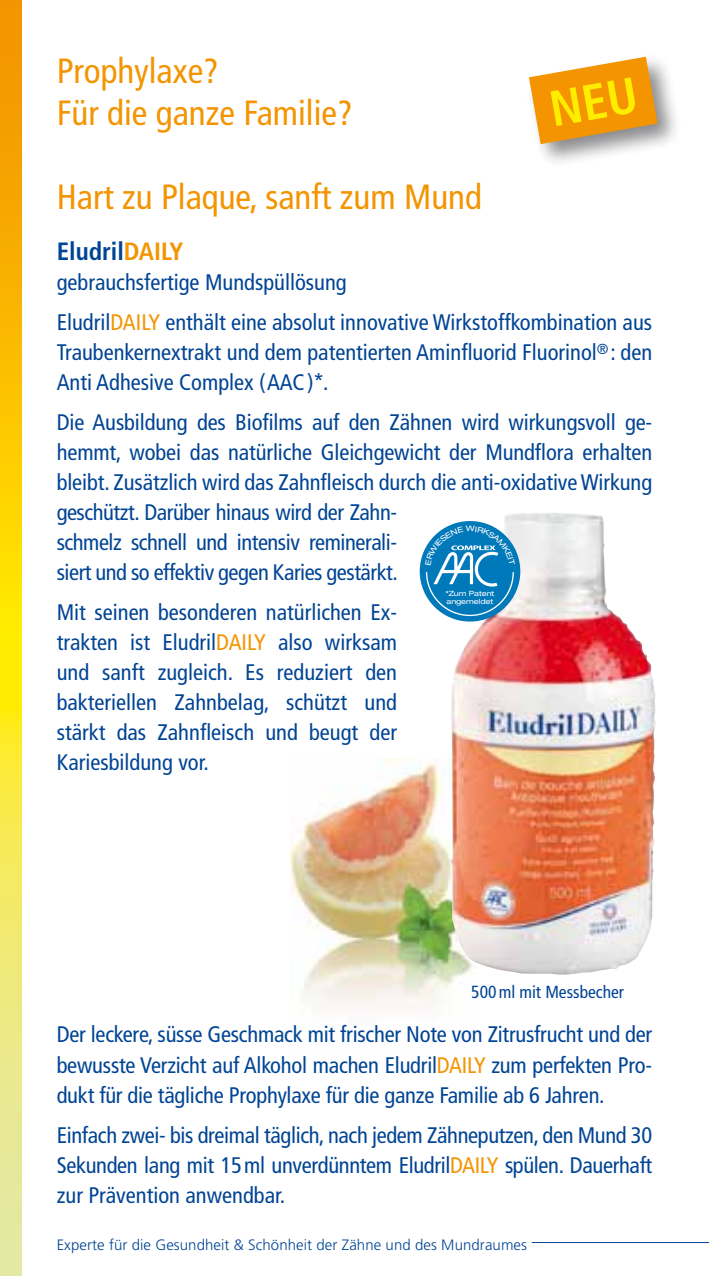
<style>
.page{position:relative;width:709px;height:1276px;background:#fff}
.page>*{position:absolute;margin:0;border:0;box-sizing:border-box;transform-origin:0 0}
.t1{font:condensed 35px/42px "Frutiger";color:#f39400}
.t2{font:700 condensed 25px "Frutiger";color:#004494}
.t3{font:condensed 22.5px/30px "Frutiger";letter-spacing:-.005em;color:#004494}
.t4{font:condensed 17.5px "Frutiger";color:#004494}
.t5{font:300 15px "Frutiger";letter-spacing:.005em;color:#004494}
.t6{font:expanded 7.25px/7.2px "Helvetica Neue";letter-spacing:-.015em;color:#fff;scale:1.06 1}
.s1{color:#f39400}
</style>
<div class="page">
<hr style="left:531px;top:1242px;width:178px;height:1px;background:#004494">
<svg style="left:0;top:0;width:21px;height:1276px;background:#f5d133"></svg>
<img style="left:291px;top:758px;width:172px;height:251px">
<img style="left:449px;top:513px;width:207px;height:462px">
<div style="left:420px;top:521px;width:100px;height:100px;background:#0079ba;border-radius:50%"></div>
<div style="left:525px;top:54px;width:157px;height:115px;background:#1a171c;opacity:.5"></div>
<svg style="left:425px;top:526px;width:90px;height:90px"></svg>
<svg style="left:529px;top:57px;width:128px;height:87px;background:#eba63b"></svg>
<h1 class="t1" style="left:57px;top:50px;width:297px">Prophylaxe?<br>Für die ganze Familie?</h1>
<h1 class="t1" style="left:57px;top:176px;width:427px">Hart zu Plaque, sanft zum Mund</h1>
<p class="t2" style="left:57px;top:236px;width:128px">Eludril<span class="s1">DAILY</span></p>
<p class="t3" style="left:57px;top:262px;width:597px;line-height:40px">gebrauchsfertige Mundspüllösung<br>Eludril<span class="s1">DAILY</span> enthält eine absolut innovative Wirkstoffkombination aus</p>
<p class="t3" style="left:57px;top:337px;width:597px">Traubenkernextrakt und dem patentierten Aminfluorid Fluorinol<sup>®</sup>: den<br>Anti Adhesive Complex (AAC)*.</p>
<p class="t3" style="left:57px;top:407px;width:597px">Die Ausbildung des Biofilms auf den Zähnen wird wirkungsvoll ge&shy;hemmt, wobei das natürliche Gleichgewicht der Mundflora erhalten bleibt. Zusätzlich wird das Zahnfleisch durch die anti-oxidative Wirkung geschützt. Darüber hinaus wird der Zahn-<br>schmelz schnell und intensiv reminerali-<br>siert und so effektiv gegen Karies gestärkt.</p>
<p class="t3" style="left:57px;top:597px;width:342px;text-align:justify">Mit seinen besonderen natürlichen Ex&shy;trakten ist Eludril<span class="s1">DAILY</span> also wirksam und sanft zugleich. Es reduziert den bakteriellen Zahnbelag, schützt und stärkt das Zahnfleisch und beugt der Kariesbildung vor.</p>
<p class="t6" style="left:445px;top:590px;width:48px">*Zum Patent angemeldet</p>
<p class="t4" style="left:471px;top:982px;width:154px">500ml mit Messbecher</p>
<p class="t3" style="left:57px;top:1020px;width:597px;text-align:justify">Der leckere, süsse Geschmack mit frischer Note von Zitrusfrucht und der bewusste Verzicht auf Alkohol machen Eludril<span class="s1">DAILY</span> zum perfekten Pro&shy;dukt für die tägliche Prophylaxe für die ganze Familie ab 6 Jahren.</p>
<p class="t3" style="left:57px;top:1120px;width:597px;text-align:justify">Einfach zwei- bis dreimal täglich, nach jedem Zähneputzen, den Mund 30<br>Sekunden lang mit 15ml unverdünntem Eludril<span class="s1">DAILY</span> spülen. Dauerhaft zur Prävention anwendbar.</p>
<p class="t5" style="left:57px;top:1236px;width:472px">Experte für die Gesundheit &amp; Schönheit der Zähne und des Mundraumes</p>
</div>
